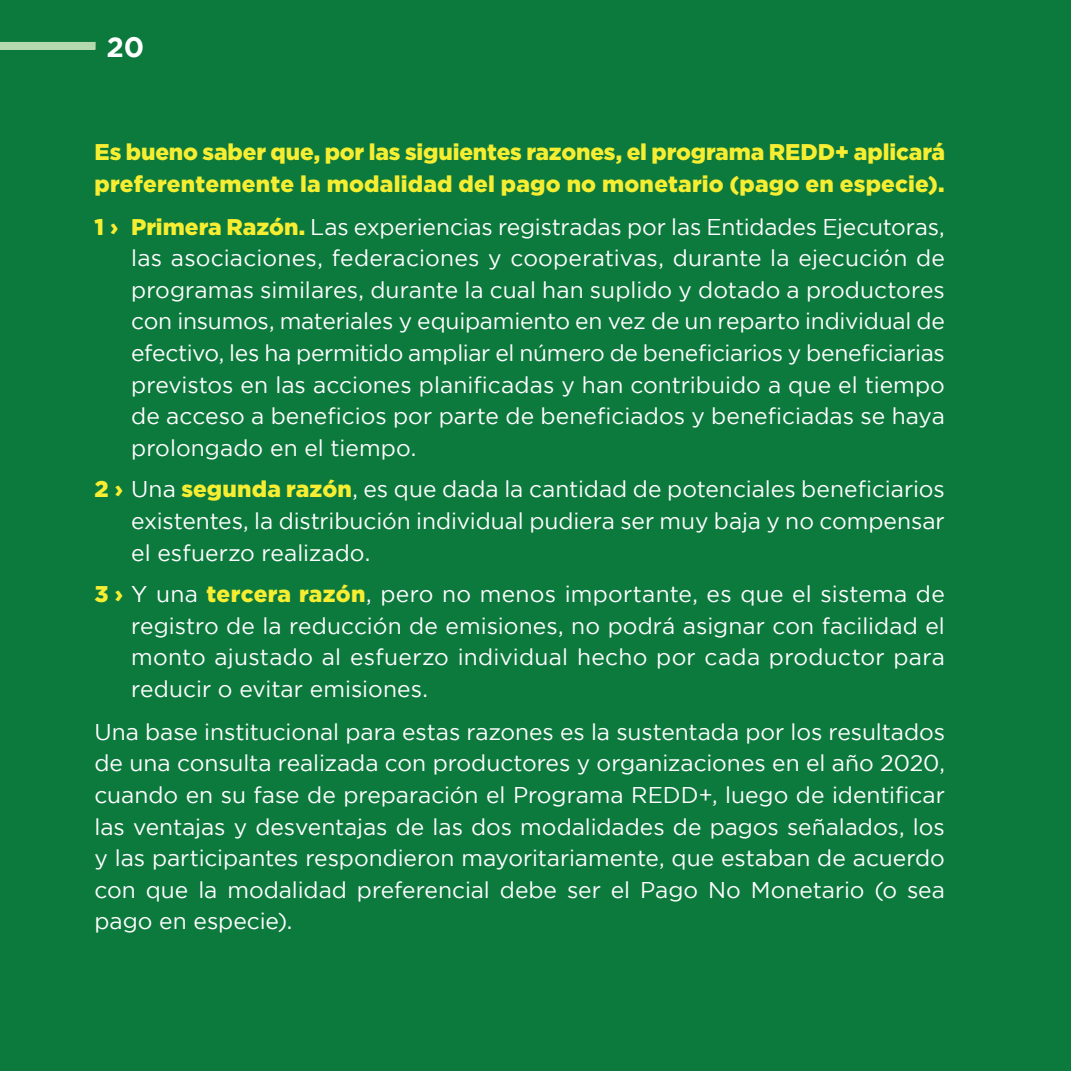
<style>
.page{position:relative;width:1071px;height:1071px;background:#0c793d}
.page>*{position:absolute;margin:0;border:0;box-sizing:border-box;transform-origin:0 0}
.t1{font:700 28px "Gotham";color:#fff}
.t2{font:22.75px/31.5px "Gotham";color:#fff;text-align:justify}
.t3{font:900 22.75px/31.5px "Gotham";color:#f7ee32}
.s1{font-weight:900;color:#f7ee32}
</style>
<div class="page">
<div style="left:0;top:42px;width:95px;height:8px;background:#b4d9af"></div>
<p class="t1" style="left:106px;top:30px;width:39px">20</p>
<p class="t3" style="left:94px;top:136px;width:852px">Es bueno saber que, por las siguientes razones, el programa REDD+ aplicará preferentemente la modalidad del pago no monetario (pago en especie).</p>
<p class="t2" style="left:131px;top:211px;width:815px;text-indent:-37px"><span class="s1">1 › Primera Razón.</span> Las experiencias registradas por las Entidades Ejecutoras, las asociaciones, federaciones y cooperativas, durante la ejecución de programas similares, durante la cual han suplido y dotado a productores con insumos, materiales y equipamiento en vez de un reparto individual de efectivo, les ha permitido ampliar el número de beneficiarios y beneficiarias previstos en las acciones planificadas y han contribuido a que el tiempo de acceso a beneficios por parte de beneficiados y beneficiadas se haya prolongado en el tiempo.</p>
<p class="t2" style="left:131px;top:473px;width:815px;text-indent:-37px"><span class="s1">2 ›</span> Una <span class="s1">segunda razón</span>, es que dada la cantidad de potenciales beneficiarios existentes, la distribución individual pudiera ser muy baja y no compensar el esfuerzo realizado.</p>
<p class="t2" style="left:131px;top:578px;width:815px;text-indent:-37px"><span class="s1">3 ›</span> Y una <span class="s1">tercera razón</span>, pero no menos importante, es que el sistema de registro de la reducción de emisiones, no podrá asignar con facilidad el monto ajustado al esfuerzo individual hecho por cada productor para reducir o evitar emisiones.</p>
<p class="t2" style="left:94px;top:716px;width:852px">Una base institucional para estas razones es la sustentada por los resultados de una consulta realizada con productores y organizaciones en el año 2020, cuando en su fase de preparación el Programa REDD+, luego de identificar las ventajas y desventajas de las dos modalidades de pagos señalados, los y las participantes respondieron mayoritariamente, que estaban de acuerdo con que la modalidad preferencial debe ser el Pago No Monetario (o sea pago en especie).</p>
</div>
